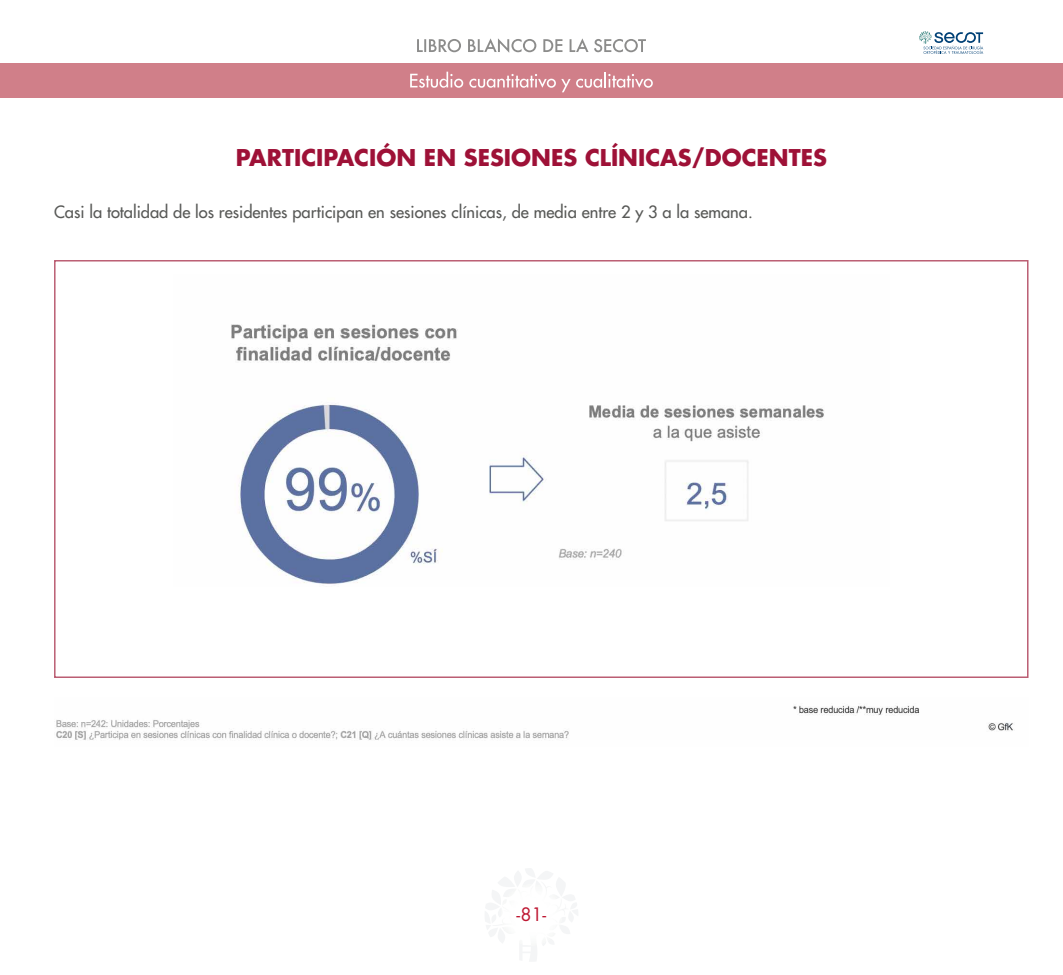
<style>
.page{position:relative;width:1063px;height:975px;background:#fff}
.page>*{position:absolute;margin:0;border:0;box-sizing:border-box;transform-origin:0 0}
.t1{font:700 22.5px "Futura Std";color:#9e1137}
.t2{font:18px "Futura Std";color:#be1732}
.t3{font:500 16.5px "Futura Std";color:#585957}
</style>
<div class="page">
<svg style="left:485px;top:868px;width:93px;height:93px"></svg>
<img style="left:501px;top:884px;width:45px;height:61px">
<svg style="left:919px;top:31px;width:63px;height:23px"></svg>
<svg style="left:417px;top:38px;width:228px;height:15px"></svg>
<div style="left:0;top:63px;width:1062px;height:35px;background:#d07f89"></div>
<svg style="left:410px;top:72px;width:53px;height:16px"></svg>
<svg style="left:469px;top:74px;width:86px;height:14px"></svg>
<svg style="left:561px;top:79px;width:9px;height:13px"></svg>
<svg style="left:576px;top:72px;width:76px;height:16px"></svg>
<div style="left:54px;top:260px;width:974px;height:418px;border:2px solid #bb5e73"></div>
<img style="left:231px;top:324px;width:593px;height:260px">
<img style="left:56px;top:705px;width:957px;height:35px">
<h1 class="t1" style="left:236px;top:142px;width:592px">PARTICIPACIÓN EN SESIONES CLÍNICAS/DOCENTES</h1>
<p class="t3" style="left:54px;top:201px;width:700px">Casi la totalidad de los residentes participan en sesiones clínicas, de media entre 2 y 3 a la semana.</p>
<p class="t2" style="left:516px;top:903px;width:31px">-81-</p>
</div>
